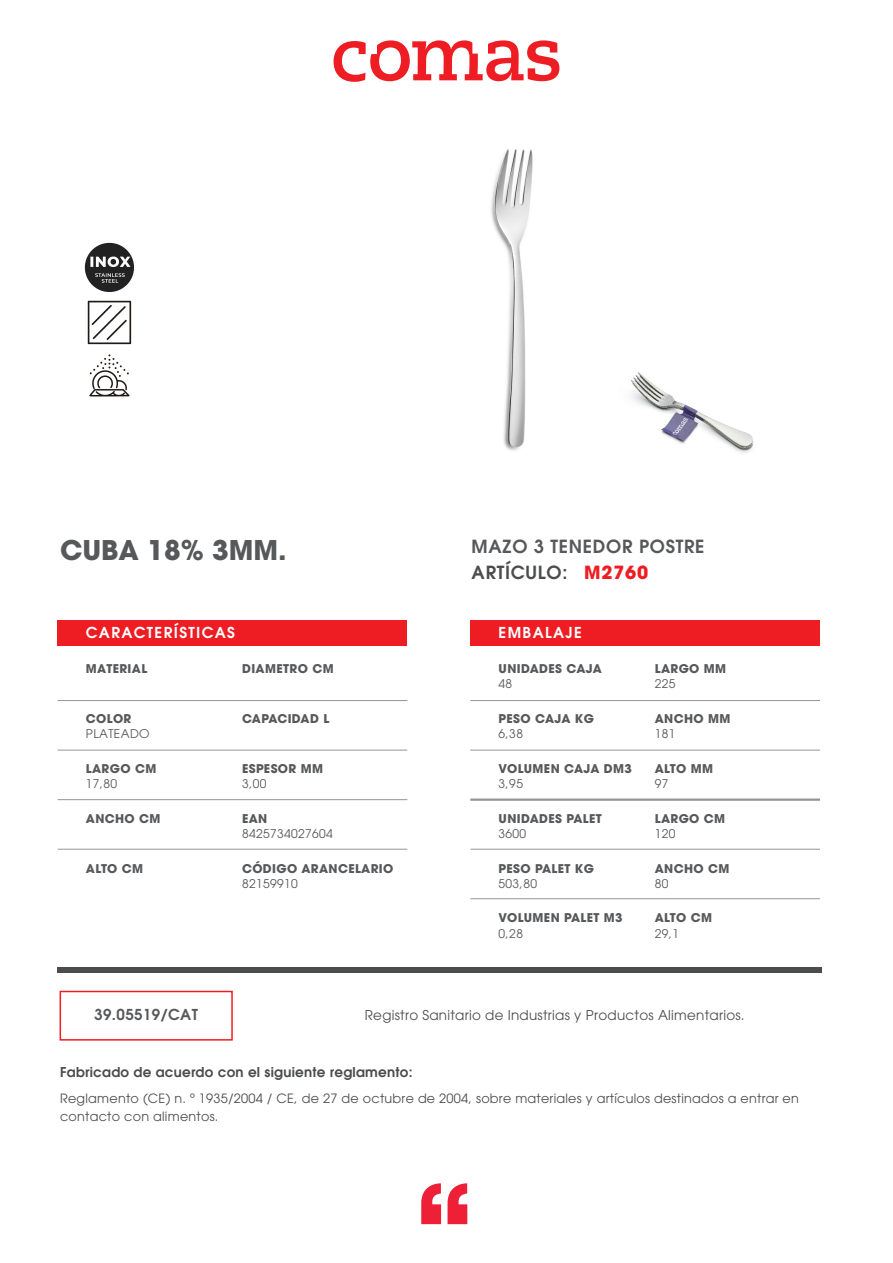
<style>
.page{position:relative;width:893px;height:1263px;background:#fff}
.page>*{position:absolute;margin:0;border:0;box-sizing:border-box;transform-origin:0 0}
.t1{font:700 27px "Avant Garde";color:#57585a}
.t2{font:600 18px/25.7px "Avant Garde";letter-spacing:.04em;color:#57585a}
.t3{font:600 15px "Avant Garde";letter-spacing:.09em;color:#fff}
.t4{font:600 15px "Avant Garde";letter-spacing:.03em;color:#57585a}
.t5{font:13.5px "Avant Garde";letter-spacing:.02em;color:#4b4c4d}
.t6{font:600 13.5px "Avant Garde";letter-spacing:.02em;color:#4b4c4d}
.t7{font:12.75px/18px "Avant Garde";letter-spacing:.02em;color:#4b4c4d}
.t8{font:700 12px "Avant Garde";letter-spacing:.03em;color:#57585a}
.t9{font:12px "Avant Garde";letter-spacing:.03em;color:#57585a}
.t10{font:700 12px "Avant Garde";letter-spacing:.01em;color:#57585a}
.s1{color:#4b4c4d}
.s2{font-weight:700;color:#ee1d23}
</style>
<div class="page">
<svg style="left:421px;top:1183px;width:20px;height:41px"></svg>
<svg style="left:448px;top:1183px;width:19px;height:41px"></svg>
<svg style="left:334px;top:40px;width:225px;height:42px"></svg>
<div style="left:58px;top:620px;width:349px;height:25px;background:#ee1d23"></div>
<div style="left:58px;top:967px;width:764px;height:6px;background:#4b4c4d"></div>
<hr style="left:58px;top:700px;width:349px;height:1px;background:#939598">
<hr style="left:58px;top:750px;width:349px;height:1px;background:#939598">
<hr style="left:58px;top:799px;width:349px;height:1px;background:#939598">
<hr style="left:58px;top:849px;width:349px;height:1px;background:#939598">
<div style="left:470px;top:620px;width:350px;height:25px;background:#ee1d23"></div>
<hr style="left:470px;top:700px;width:350px;height:1px;background:#939598">
<hr style="left:470px;top:750px;width:350px;height:1px;background:#939598">
<hr style="left:470px;top:798px;width:350px;height:3px;background:#939598">
<hr style="left:470px;top:849px;width:350px;height:1px;background:#939598">
<hr style="left:470px;top:898px;width:350px;height:1px;background:#939598">
<div style="left:60px;top:991px;width:173px;height:49px;border:2px solid #ee1d23"></div>
<img style="left:84px;top:242px;width:50px;height:155px">
<img style="left:491px;top:149px;width:263px;height:304px">
<h1 class="t1" style="left:60px;top:532px;width:228px">CUBA 18% 3MM.</h1>
<h2 class="t2" style="left:472px;top:533px;width:234px">MAZO 3 TENEDOR POSTRE<br><span class="s1">ARTÍCULO:</span> <span class="s2">M2760</span></h2>
<p class="t3" style="left:86px;top:623px;width:151px">CARACTERÍSTICAS</p>
<p class="t8" style="left:86px;top:661px;width:63px">MATERIAL</p>
<p class="t8" style="left:242px;top:661px;width:93px">DIAMETRO CM</p>
<p class="t8" style="left:86px;top:711px;width:47px">COLOR</p>
<p class="t9" style="left:86px;top:727px;width:65px">PLATEADO</p>
<p class="t8" style="left:86px;top:761px;width:72px">LARGO CM</p>
<p class="t9" style="left:86px;top:777px;width:33px">17,80</p>
<p class="t8" style="left:86px;top:810px;width:76px">ANCHO CM</p>
<p class="t10" style="left:242px;top:711px;width:89px">CAPACIDAD L</p>
<p class="t8" style="left:242px;top:761px;width:83px">ESPESOR MM</p>
<p class="t9" style="left:242px;top:776px;width:26px">3,00</p>
<p class="t8" style="left:242px;top:810px;width:27px">EAN</p>
<p class="t9" style="left:242px;top:826px;width:92px">8425734027604</p>
<p class="t3" style="left:499px;top:623px;width:85px">EMBALAJE</p>
<p class="t8" style="left:499px;top:661px;width:105px">UNIDADES CAJA</p>
<p class="t9" style="left:499px;top:677px;width:15px">48</p>
<p class="t8" style="left:499px;top:711px;width:97px">PESO CAJA KG</p>
<p class="t9" style="left:499px;top:727px;width:26px">6,38</p>
<p class="t8" style="left:499px;top:761px;width:135px">VOLUMEN CAJA DM3</p>
<p class="t9" style="left:499px;top:777px;width:26px">3,95</p>
<p class="t8" style="left:499px;top:810px;width:105px">UNIDADES PALET</p>
<p class="t9" style="left:499px;top:826px;width:29px">3600</p>
<p class="t8" style="left:655px;top:661px;width:73px">LARGO MM</p>
<p class="t9" style="left:655px;top:677px;width:22px">225</p>
<p class="t8" style="left:655px;top:711px;width:77px">ANCHO MM</p>
<p class="t9" style="left:655px;top:727px;width:22px">181</p>
<p class="t8" style="left:655px;top:761px;width:60px">ALTO MM</p>
<p class="t9" style="left:655px;top:777px;width:15px">97</p>
<p class="t8" style="left:655px;top:810px;width:72px">LARGO CM</p>
<p class="t9" style="left:655px;top:826px;width:22px">120</p>
<p class="t8" style="left:86px;top:860px;width:59px">ALTO CM</p>
<p class="t8" style="left:242px;top:860px;width:153px">CÓDIGO ARANCELARIO</p>
<p class="t9" style="left:242px;top:876px;width:57px">82159910</p>
<p class="t8" style="left:499px;top:860px;width:97px">PESO PALET KG</p>
<p class="t9" style="left:499px;top:876px;width:40px">503,80</p>
<p class="t8" style="left:499px;top:910px;width:126px">VOLUMEN PALET M3</p>
<p class="t9" style="left:499px;top:926px;width:26px">0,28</p>
<p class="t8" style="left:655px;top:860px;width:76px">ANCHO CM</p>
<p class="t9" style="left:655px;top:876px;width:15px">80</p>
<p class="t8" style="left:655px;top:910px;width:59px">ALTO CM</p>
<p class="t9" style="left:655px;top:926px;width:26px">29,1</p>
<p class="t4" style="left:94px;top:1005px;width:105px">39.05519/CAT</p>
<p class="t5" style="left:365px;top:1007px;width:381px">Registro Sanitario de Industrias y Productos Alimentarios.</p>
<p class="t6" style="left:60px;top:1063px;width:354px">Fabricado de acuerdo con el siguiente reglamento:</p>
<p class="t7" style="left:60px;top:1090px;width:740px">Reglamento (CE) n. º 1935/2004 / CE, de 27 de octubre de 2004, sobre materiales y artículos destinados a entrar en contacto con alimentos.</p>
</div>
